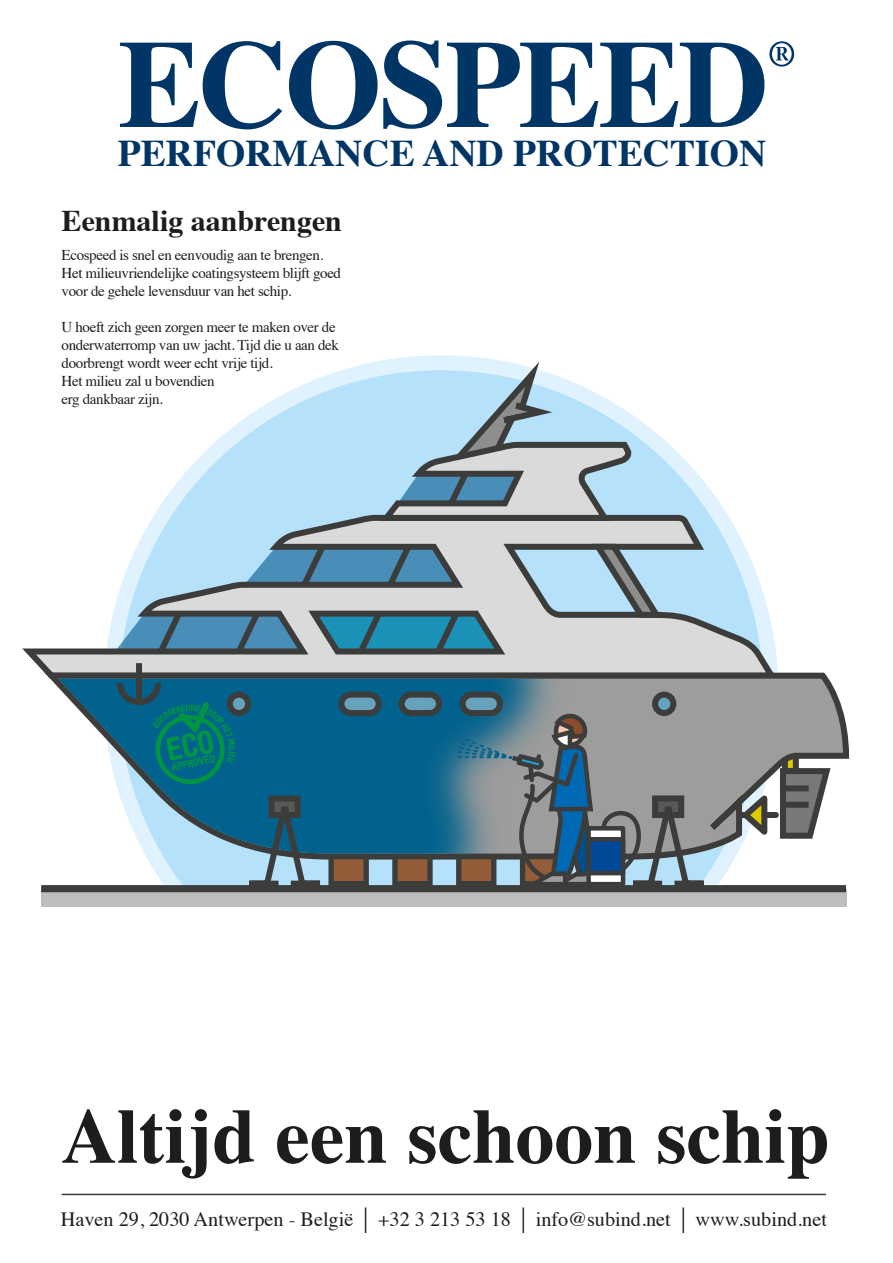
<style>
.page{position:relative;width:893px;height:1263px;background:#fff}
.page>*{position:absolute;margin:0;border:0;box-sizing:border-box;transform-origin:0 0}
.t1{font:700 77.55px "Times";color:#1d1d1b}
.t2{font:700 37.65px "Times";color:#003565}
.t3{font:700 30px "Times";color:#1d1d1b}
.t4{font:20.25px "Times";color:#1d1d1b}
.t5{font:15px/18px "Times";letter-spacing:-.025em;color:#1d1d1b}
.t6{font:700 condensed 10.8px "Helvetica Rounded";color:#009641}
.s1{font-family:"Helvetica Neue";font-weight:300;font-size:35.4px}
</style>
<div class="page">
<svg style="left:149px;top:362px;width:576px;height:523px"></svg>
<div style="left:41px;top:889px;width:805px;height:18px;background:#bebebe"></div>
<div style="left:41px;top:885px;width:805px;height:7px;background:#3c3c3b"></div>
<svg style="left:23px;top:511px;width:755px;height:159px"></svg>
<svg style="left:42px;top:670px;width:808px;height:192px"></svg>
<div style="left:655px;top:695px;width:18px;height:18px;background:#67a2bd;border-radius:50%"></div>
<div style="left:652px;top:692px;width:24px;height:24px;border:6px solid #3c3c3b;border-radius:50%"></div>
<svg style="left:587px;top:541px;width:78px;height:82px;background:#92aab7"></svg>
<svg style="left:244px;top:539px;width:214px;height:54px;background:#6a8ea4"></svg>
<svg style="left:115px;top:605px;width:396px;height:55px;background:#6a92a3"></svg>
<svg style="left:374px;top:355px;width:263px;height:171px;background:#afc6d3"></svg>
<div style="left:328px;top:854px;width:41px;height:32px;background:#935d3a;border:5px solid #3c3c3b"></div>
<div style="left:392px;top:854px;width:41px;height:32px;background:#935d3a;border:5px solid #3c3c3b"></div>
<svg style="left:454px;top:709px;width:380px;height:177px;background:#95999a"></svg>
<img style="left:58px;top:679px;width:527px;height:174px">
<div style="left:462px;top:695px;width:38px;height:18px;background:#67a2bd;border-radius:9px"></div>
<div style="left:459px;top:692px;width:44px;height:24px;border:6px solid #3c3c3b;border-radius:9px"></div>
<div style="left:402px;top:695px;width:37px;height:18px;background:#67a2bd;border-radius:9px"></div>
<div style="left:399px;top:692px;width:43px;height:24px;border:6px solid #3c3c3b;border-radius:9px"></div>
<div style="left:341px;top:695px;width:38px;height:18px;background:#67a2bd;border-radius:9px"></div>
<div style="left:338px;top:692px;width:44px;height:24px;border:6px solid #3c3c3b;border-radius:9px"></div>
<div style="left:230px;top:695px;width:18px;height:18px;background:#67a2bd;border-radius:50%"></div>
<div style="left:227px;top:692px;width:24px;height:24px;border:6px solid #3c3c3b;border-radius:50%"></div>
<div style="left:136px;top:663px;width:6px;height:39px;background:#3c3c3b"></div>
<svg style="left:268px;top:795px;width:33px;height:4px"></svg>
<svg style="left:243px;top:799px;width:83px;height:87px;background:#427891"></svg>
<hr style="left:62px;top:1194px;width:764px;height:1px;background:#3c3c3b">
<svg style="left:120px;top:41px;width:162px;height:88px"></svg>
<svg style="left:289px;top:41px;width:505px;height:88px"></svg>
<div style="left:156px;top:715px;width:69px;height:69px;border:4px solid #009641;border-radius:50%"></div>
<svg style="left:114px;top:677px;width:122px;height:86px;background:#096480"></svg>
<h2 class="t2" style="left:118px;top:118px;width:650px">PERFORMANCE AND PROTECTION</h2>
<h3 class="t3" style="left:62px;top:192px;width:282px">Eenmalig aanbrengen</h3>
<p class="t5" style="left:62px;top:244px;width:281px">Ecospeed is snel en eenvoudig aan te brengen.<br>Het milieuvriendelijke coatingsysteem blijft goed voor de gehele levensduur van het schip.</p>
<p class="t5" style="left:62px;top:316px;width:279px">U hoeft zich geen zorgen meer te maken over de onderwaterromp van uw jacht. Tijd die u aan dek doorbrengt wordt weer echt vrije tijd.<br>Het milieu zal u bovendien<br>erg dankbaar zijn.</p>
<p class="t6" style="left:171px;top:760px;width:46px;rotate:-11deg">APPROVED</p>
<h1 class="t1" style="left:61px;top:1062px;width:770px">Altijd een schoon schip</h1>
<h3 class="t4" style="left:61px;top:1201px;width:768px">Haven 29, 2030 Antwerpen - België <span class="s1">I</span> +32 3 213 53 18 <span class="s1">I</span> info@subind.net <span class="s1">I</span> www.subind.net</h3>
</div>
